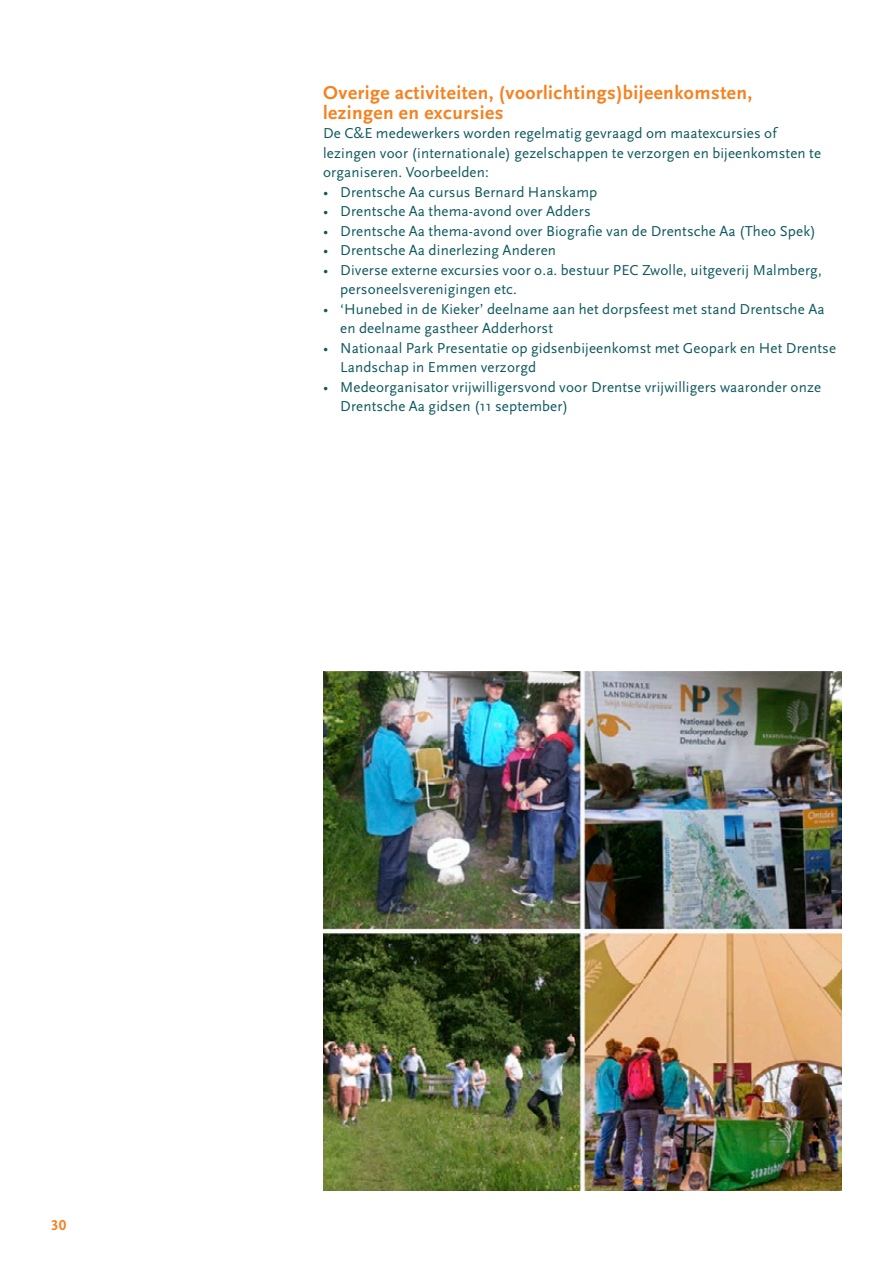
<style>
.page{position:relative;width:893px;height:1263px;background:#fff}
.page>*{position:absolute;margin:0;border:0;box-sizing:border-box;transform-origin:0 0}
.t1{font:700 19.5px/19.5px "Scala Sans OT";letter-spacing:.025em;color:#f58220}
.t2{font:15px/19.5px "Scala Sans OT";letter-spacing:.01em;color:#0f595e}
.t3{font:700 15px "Scala Sans OT";color:#f58220}
</style>
<div class="page">
<img style="left:323px;top:672px;width:519px;height:519px">
<h1 class="t1" style="left:323px;top:83px;width:431px">Overige activiteiten, (voorlichtings)bijeenkomsten, lezingen en excursies</h1>
<p class="t2" style="left:323px;top:124px;width:499px">De C&amp;E medewerkers worden regelmatig gevraagd om maatexcursies of lezingen voor (internationale) gezelschappen te verzorgen en bijeenkomsten te organiseren. Voorbeelden:</p>
<p class="t2" style="left:323px;top:182px;width:276px">• Drentsche Aa cursus Bernard Hanskamp</p>
<p class="t2" style="left:323px;top:202px;width:269px">• Drentsche Aa thema-avond over Adders</p>
<p class="t2" style="left:323px;top:221px;width:494px">• Drentsche Aa thema-avond over Biografie van de Drentsche Aa (Theo Spek)</p>
<p class="t2" style="left:323px;top:241px;width:234px">• Drentsche Aa dinerlezing Anderen</p>
<p class="t2" style="left:340px;top:260px;width:483px;text-indent:-17px">• Diverse externe excursies voor o.a. bestuur PEC Zwolle, uitgeverij Malmberg, personeelsverenigingen etc.</p>
<p class="t2" style="left:340px;top:299px;width:486px;text-indent:-17px">• ‘Hunebed in de Kieker’ deelname aan het dorpsfeest met stand Drentsche Aa en deelname gastheer Adderhorst</p>
<p class="t2" style="left:340px;top:338px;width:497px;text-indent:-17px">• Nationaal Park Presentatie op gidsenbijeenkomst met Geopark en Het Drentse<br>Landschap in Emmen verzorgd</p>
<p class="t2" style="left:340px;top:377px;width:482px;text-indent:-17px">• Medeorganisator vrijwilligersvond voor Drentse vrijwilligers waaronder onze<br>Drentsche Aa gidsen (11 september)</p>
<p class="t3" style="left:51px;top:1217px;width:17px">30</p>
</div>
